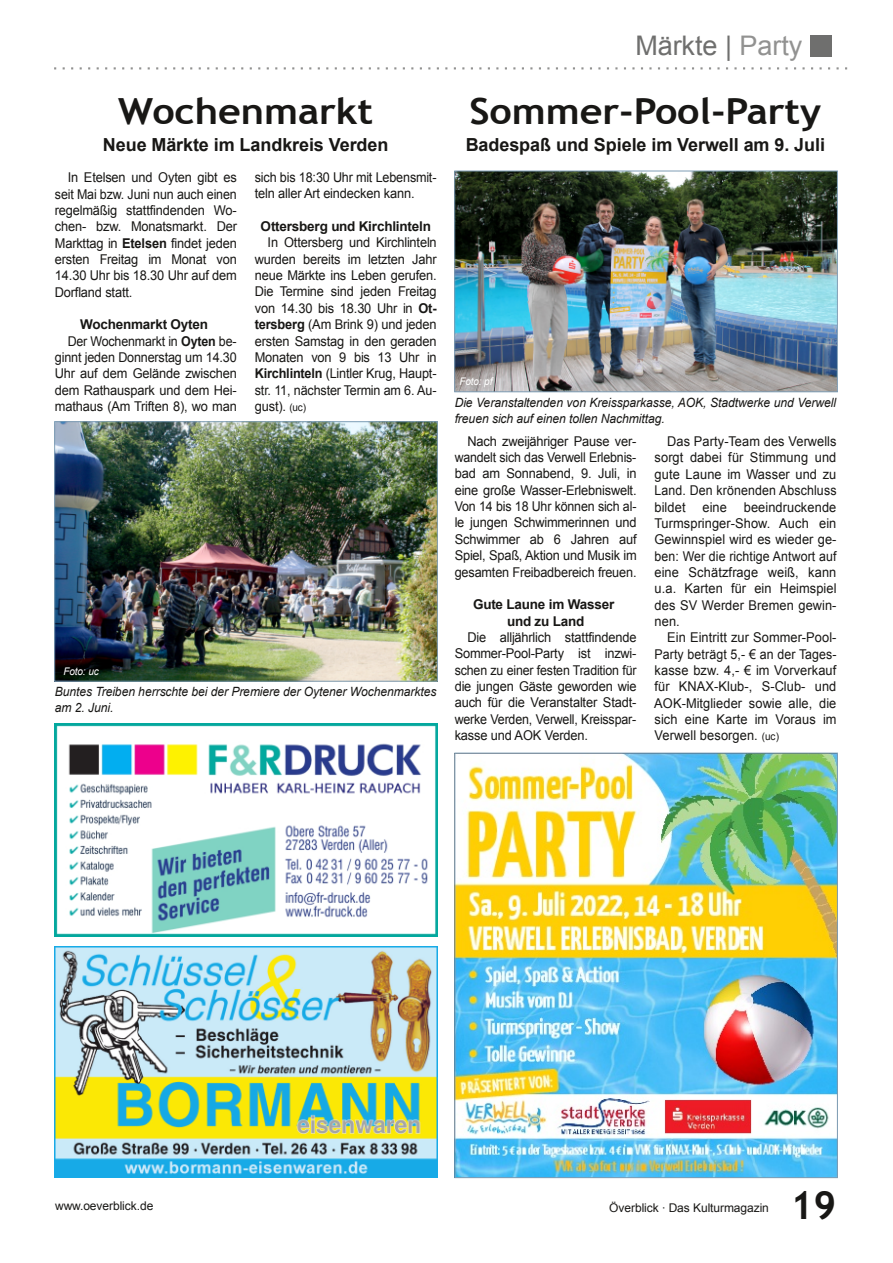
<style>
.page{position:relative;width:893px;height:1263px;background:#fff}
.page>*{position:absolute;margin:0;border:0;box-sizing:border-box;transform-origin:0 0}
.t1{font:700 39px "Trebuchet MS";color:#181715}
.t2{font:700 36px "Trebuchet MS";letter-spacing:-.005em;color:#181715;scale:1.1 1}
.t3{font:27px "Arial";color:#6f6f6e}
.t4{font:700 18px "Arial";letter-spacing:-.005em;color:#181715}
.t5{font:13.5px/16.4px "Arial";letter-spacing:-.01em;color:#181715;text-align:justify;scale:.95 1}
.t6{font:13.5px/16.4px "Arial";letter-spacing:-.01em;color:#181715;scale:.93 1}
.t7{font:700 13.5px/16.4px "Arial";letter-spacing:-.01em;color:#181715;text-align:center}
.t8{font:13.5px "Arial";letter-spacing:-.01em;color:#181715;scale:.92 1}
.t9{font:italic 12.75px/16.4px "Arial";letter-spacing:-.005em;color:#181715;scale:.95 1}
.t10{font:12px "Arial";letter-spacing:-.005em;color:#181715}
.t11{font:italic 10.5px "Arial";letter-spacing:-.01em;color:#fff;scale:.95 1}
.s1{font-weight:700}
.s2{font-size:10.5px}
.s3{color:#929291}
</style>
<div class="page">
<svg style="left:54px;top:67px;width:794px;height:2px"></svg>
<div style="left:810px;top:35px;width:22px;height:21px;background:#6f6f6e"></div>
<img style="left:456px;top:173px;width:380px;height:217px">
<div style="left:454px;top:171px;width:384px;height:221px;border:1px solid #7e9db5"></div>
<img style="left:457px;top:755px;width:379px;height:421px">
<img style="left:56px;top:423px;width:380px;height:256px">
<div style="left:54px;top:421px;width:384px;height:260px;border:1px solid #7e9db5"></div>
<img style="left:55px;top:946px;width:382px;height:231px">
<img style="left:55px;top:723px;width:382px;height:213px">
<h2 class="t2" style="left:118px;top:91px;width:233px">Wochenmarkt</h2>
<h3 class="t4" style="left:103px;top:135px;width:287px">Neue Märkte im Landkreis Verden</h3>
<p class="t5" style="left:55px;top:169px;width:193px;text-indent:13px">In Etelsen und Oyten gibt es seit Mai bzw. Juni nun auch einen regelmäßig stattfindenden Wo&shy;chen- bzw. Monatsmarkt. Der Markttag in <span class="s1">Etelsen</span> findet jeden ersten Freitag im Monat von 14.30 Uhr bis 18.30 Uhr auf dem Dorfland statt.</p>
<p class="t7" style="left:80px;top:316px;width:129px">Wochenmarkt Oyten</p>
<p class="t8" style="left:68px;top:333px;width:185px">Der Wochenmarkt in <span class="s1">Oyten</span> be-</p>
<p class="t6" style="left:55px;top:349px;width:197px">ginnt jeden Donnerstag um 14.30</p>
<p class="t5" style="left:55px;top:365px;width:193px">Uhr auf dem Gelände zwischen</p>
<p class="t5" style="left:55px;top:382px;width:193px">dem Rathauspark und dem Hei-</p>
<p class="t5" style="left:55px;top:398px;width:193px">mathaus (Am Triften 8), wo man</p>
<p class="t6" style="left:255px;top:169px;width:197px">sich bis 18:30 Uhr mit Lebensmit&shy;teln aller Art eindecken kann.</p>
<p class="t7" style="left:261px;top:218px;width:172px">Ottersberg und Kirchlinteln</p>
<p class="t5" style="left:255px;top:235px;width:193px;text-indent:13px">In Ottersberg und Kirchlinteln wurden bereits im letzten Jahr neue Märkte ins Leben gerufen.<br>Die Termine sind jeden Freitag von 14.30 bis 18.30 Uhr in <span class="s1">Ot&shy;tersberg</span> (Am Brink 9) und jeden ersten Samstag in den geraden Monaten von 9 bis 13 Uhr in <span class="s1">Kirchlinteln</span> (Lintler Krug, Haupt&shy;str. 11, nächster Termin am 6. Au&shy;gust). <span class="s2">(uc)</span></p>
<p class="t11" style="left:63px;top:666px;width:39px">Foto: uc</p>
<p class="t9" style="left:55px;top:683px;width:403px">Buntes Treiben herrschte bei der Premiere der Oytener Wochenmarktes am 2. Juni.</p>
<h3 class="t3" style="left:635px;top:31px;width:168px">Märkte | <span class="s3">Party</span></h3>
<h2 class="t2" style="left:469px;top:91px;width:321px">Sommer‐Pool‐Party</h2>
<h3 class="t4" style="left:466px;top:135px;width:361px">Badespaß und Spiele im Verwell am 9. Juli</h3>
<p class="t11" style="left:459px;top:376px;width:36px">Foto: pf</p>
<p class="t9" style="left:455px;top:394px;width:403px">Die Veranstaltenden von Kreissparkasse, AOK, Stadtwerke und Verwell freuen sich auf einen tollen Nachmittag.</p>
<p class="t5" style="left:455px;top:433px;width:193px;text-indent:13px">Nach zweijähriger Pause ver&shy;wandelt sich das Verwell Erlebnis&shy;bad am Sonnabend, 9. Juli, in eine große Wasser-Erlebniswelt.<br>Von 14 bis 18 Uhr können sich al&shy;le jungen Schwimmerinnen und Schwimmer ab 6 Jahren auf Spiel, Spaß, Aktion und Musik im gesamten Freibadbereich freuen.</p>
<p class="t7" style="left:473px;top:596px;width:143px">Gute Laune im Wasser und zu Land</p>
<p class="t5" style="left:455px;top:629px;width:193px;text-indent:13px">Die alljährlich stattfindende Sommer-Pool-Party ist inzwi&shy;schen zu einer festen Tradition für die jungen Gäste geworden wie auch für die Veranstalter Stadt&shy;werke Verden, Verwell, Kreisspar&shy;kasse und AOK Verden.</p>
<p class="t5" style="left:654px;top:433px;width:193px;text-indent:13px">Das Party-Team des Verwells sorgt dabei für Stimmung und gute Laune im Wasser und zu Land. Den krönenden Abschluss bildet eine beeindruckende Turmspringer-Show. Auch ein Gewinnspiel wird es wieder ge&shy;ben: Wer die richtige Antwort auf eine Schätzfrage weiß, kann u.a. Karten für ein Heimspiel des SV Werder Bremen gewin&shy;nen.</p>
<p class="t5" style="left:654px;top:629px;width:193px;text-indent:13px">Ein Eintritt zur Sommer-Pool-Party beträgt 5,- € an der Tages&shy;kasse bzw. 4,- € im Vorverkauf für KNAX-Klub-, S-Club- und AOK-Mitglieder sowie alle, die sich eine Karte im Voraus im Verwell besorgen. <span class="s2">(uc)</span></p>
<p class="t10" style="left:55px;top:1199px;width:100px">www.oeverblick.de</p>
<p class="t10" style="left:609px;top:1201px;width:161px">Överblick ∙ Das Kulturmagazin</p>
<h1 class="t1" style="left:791px;top:1182px;width:47px">19</h1>
</div>
